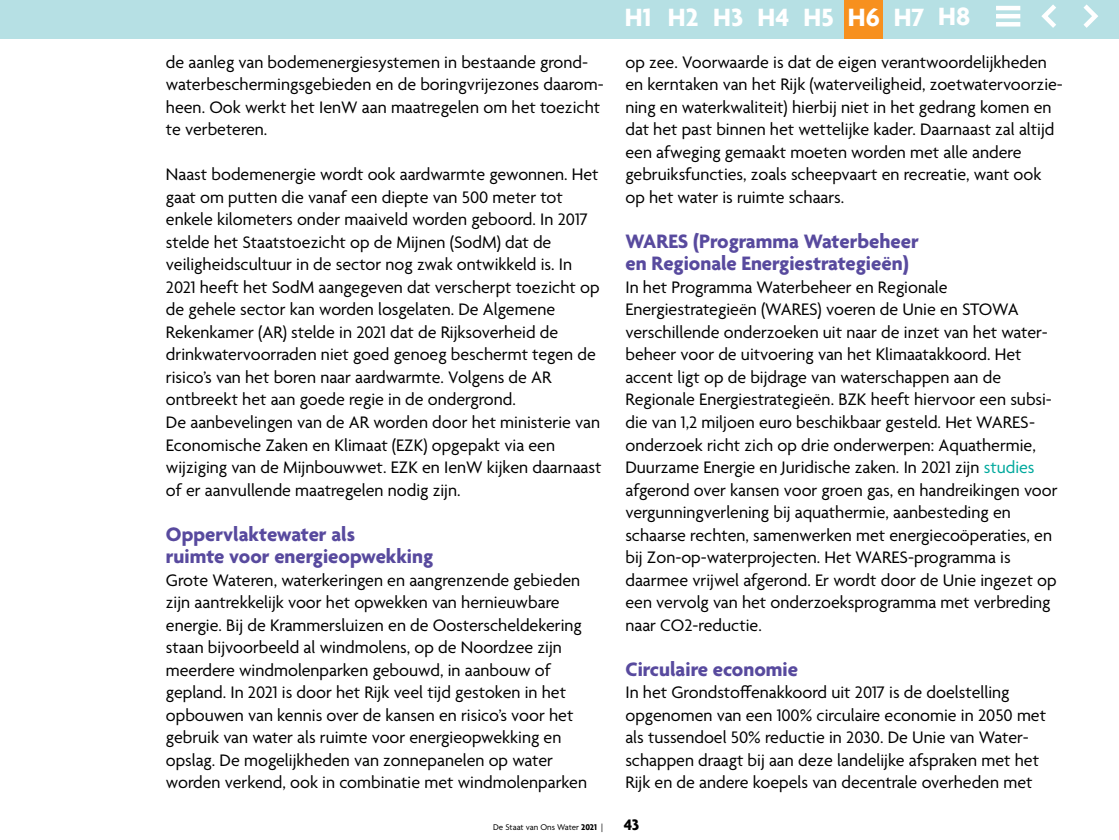
<style>
.page{position:relative;width:1119px;height:840px;background:#fff}
.page>*{position:absolute;margin:0;border:0;box-sizing:border-box;transform-origin:0 0}
.t1{font:700 27px "Agenda";color:#fff}
.Blauwe_kop__alinea{font:700 21px/22.5px "Agenda";color:#584a9e}
.t2{font:18px/22.5px "Agenda";color:#000}
.t3{font:700 16.5px "Agenda";color:#000}
.t4{font:9px "Agenda";color:#000}
.s1{color:#00a99d}
.s2{font-weight:700}
</style>
<div class="page">
<div style="left:0;top:0;width:1118px;height:38px;background:#b6e0e4"></div>
<div style="left:844px;top:0;width:39px;height:38px;background:#f7901e"></div>
<svg style="left:1083px;top:4px;width:15px;height:24px"></svg>
<svg style="left:1041px;top:4px;width:15px;height:24px"></svg>
<div style="left:995px;top:22px;width:25px;height:5px;background:#fff"></div>
<hr style="left:995px;top:14px;width:25px;height:4px;background:#fff">
<hr style="left:995px;top:6px;width:25px;height:4px;background:#fff">
<p class="t2" style="left:166px;top:52px;width:439px">de aanleg van bodemenergiesystemen in bestaande grond&shy;waterbeschermingsgebieden en de boringvrijezones daarom&shy;heen. Ook werkt het IenW aan maatregelen om het toezicht te verbeteren.</p>
<p class="t2" style="left:166px;top:164px;width:437px">Naast bodemenergie wordt ook aardwarmte gewonnen. Het gaat om putten die vanaf een diepte van 500 meter tot enkele kilometers onder maaiveld worden geboord. In 2017 stelde het Staatstoezicht op de Mijnen (SodM) dat de veiligheidscultuur in de sector nog zwak ontwikkeld is. In 2021 heeft het SodM aangegeven dat verscherpt toezicht op de gehele sector kan worden losgelaten. De Algemene Rekenkamer (AR) stelde in 2021 dat de Rijksoverheid de drinkwatervoorraden niet goed genoeg beschermt tegen de risico’s van het boren naar aardwarmte. Volgens de AR ontbreekt het aan goede regie in de ondergrond.<br>De aanbevelingen van de AR worden door het ministerie van Economische Zaken en Klimaat (EZK) opgepakt via een wijziging van de Mijnbouwwet. EZK en IenW kijken daarnaast of er aanvullende maatregelen nodig zijn.</p>
<p class="Blauwe_kop__alinea" style="left:166px;top:523px;width:269px">Oppervlaktewater als<br>ruimte voor energieopwekking</p>
<p class="t2" style="left:166px;top:569px;width:422px">Grote Wateren, waterkeringen en aangrenzende gebieden zijn aantrekkelijk voor het opwekken van hernieuwbare energie. Bij de Krammersluizen en de Oosterscheldekering staan bijvoorbeeld al windmolens, op de Noordzee zijn meerdere windmolenparken gebouwd, in aanbouw of gepland. In 2021 is door het Rijk veel tijd gestoken in het opbouwen van kennis over de kansen en risico’s voor het gebruik van water als ruimte voor energieopwekking en opslag. De mogelijkheden van zonnepanelen op water worden verkend, ook in combinatie met windmolenparken</p>
<h1 class="t1" style="left:624px;top:3px;width:347px">H1 H2 H3 H4 H5 H6 H7 H8</h1>
<p class="t2" style="left:625px;top:52px;width:439px">op zee. Voorwaarde is dat de eigen verantwoordelijkheden en kerntaken van het Rijk (waterveiligheid, zoetwatervoorzie&shy;ning en waterkwaliteit) hierbij niet in het gedrang komen en dat het past binnen het wettelijke kader. Daarnaast zal altijd een afweging gemaakt moeten worden met alle andere gebruiksfuncties, zoals scheepvaart en recreatie, want ook op het water is ruimte schaars.</p>
<p class="Blauwe_kop__alinea" style="left:625px;top:231px;width:295px">WARES (Programma Waterbeheer en Regionale Energiestrategieën)</p>
<p class="t2" style="left:625px;top:277px;width:433px">In het Programma Waterbeheer en Regionale Energiestrategieën (WARES) voeren de Unie en STOWA verschillende onderzoeken uit naar de inzet van het water&shy;beheer voor de uitvoering van het Klimaatakkoord. Het accent ligt op de bijdrage van waterschappen aan de Regionale Energiestrategieën. BZK heeft hiervoor een subsi&shy;die van 1,2 miljoen euro beschikbaar gesteld. Het WARES&shy;onderzoek richt zich op drie onderwerpen: Aquathermie, Duurzame Energie en Juridische zaken. In 2021 zijn <span class="s1">studies </span>afgerond over kansen voor groen gas, en handreikingen voor vergunningverlening bij aquathermie, aanbesteding en schaarse rechten, samenwerken met energiecoöperaties, en bij Zon-op-waterprojecten. Het WARES-programma is daarmee vrijwel afgerond. Er wordt door de Unie ingezet op een vervolg van het onderzoeksprogramma met verbreding naar CO2-reductie.</p>
<p class="Blauwe_kop__alinea" style="left:625px;top:658px;width:174px">Circulaire economie</p>
<p class="t2" style="left:625px;top:682px;width:422px">In het Grondstoffenakkoord uit 2017 is de doelstelling opgenomen van een 100% circulaire economie in 2050 met als tussendoel 50% reductie in 2030. De Unie van Water&shy;schappen draagt bij aan deze landelijke afspraken met het Rijk en de andere koepels van decentrale overheden met</p>
<p class="t4" style="left:493px;top:822px;width:111px">De Staat van Ons Water <span class="s2">2021</span> |</p>
<p class="t3" style="left:624px;top:815px;width:17px">43</p>
</div>
